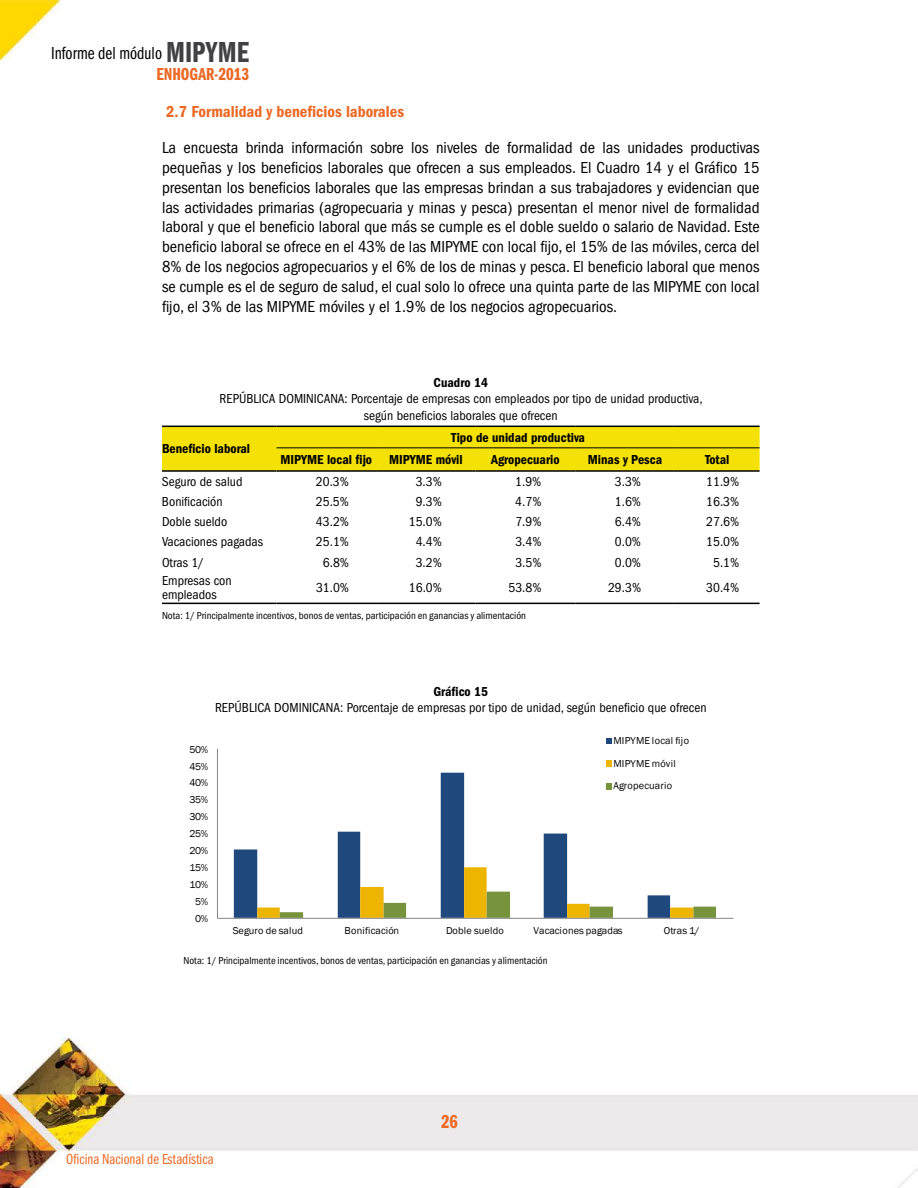
<style>
.page{position:relative;width:918px;height:1188px;background:#fff}
.page>*{position:absolute;margin:0;border:0;box-sizing:border-box;transform-origin:0 0}
.t1{font:30px "Franklin Got Itc TOT Dem Com";color:#414042}
.t2{font:19.5px "Franklin Got Itc TOT Dem Com";color:#eb6924}
.t3{font:18px "Franklin Got Itc TOT Boo Com";color:#000}
.t4{font:18px "Franklin Got Itc TOT Dem Com";color:#eb6924}
.t5{font:condensed 16.5px/19.8px "ITC Franklin Gothic Std";color:#000;text-align:justify}
.t6{font:16.5px "ITC Franklin Gothic Std Dm Cd";color:#eb6924}
.t7{font:15px "Franklin Got Itc TOT Boo Com";color:#eb6924}
.t8{font:condensed 13.5px/16.2px "ITC Franklin Gothic Std";color:#000;text-align:center}
.t9{font:13.5px "ITC Franklin Gothic Std Dm Cd";color:#000}
.t10{font:11.25px "Franklin Gothic";letter-spacing:.01em;color:#000}
.t11{font:600 11.25px "Franklin Gothic";letter-spacing:-.005em;color:#000}
.t12{font:10.5px "Franklin Got Itc TOT Boo Con";color:#000}
.t13{font:10.35px/22.6px "Franklin Gothic";letter-spacing:.01em;color:#000}
</style>
<div class="page">
<img style="left:0;top:0;width:918px;height:1188px">
<div style="left:162px;top:427px;width:598px;height:43px;background:#f4e105"></div>
<hr style="left:162px;top:426px;width:114px;height:1px;background:#000">
<hr style="left:276px;top:426px;width:100px;height:1px;background:#000">
<hr style="left:376px;top:426px;width:100px;height:1px;background:#000">
<hr style="left:476px;top:426px;width:99px;height:1px;background:#000">
<hr style="left:575px;top:426px;width:100px;height:1px;background:#000">
<hr style="left:675px;top:426px;width:85px;height:1px;background:#000">
<hr style="left:162px;top:470px;width:114px;height:2px;background:#000">
<hr style="left:276px;top:470px;width:100px;height:2px;background:#000">
<hr style="left:376px;top:470px;width:100px;height:2px;background:#000">
<hr style="left:476px;top:470px;width:99px;height:2px;background:#000">
<hr style="left:575px;top:470px;width:100px;height:2px;background:#000">
<hr style="left:675px;top:470px;width:85px;height:2px;background:#000">
<hr style="left:276px;top:447px;width:100px;height:1px;background:#000">
<hr style="left:376px;top:447px;width:100px;height:1px;background:#000">
<hr style="left:476px;top:447px;width:99px;height:1px;background:#000">
<hr style="left:575px;top:447px;width:100px;height:1px;background:#000">
<hr style="left:675px;top:447px;width:85px;height:1px;background:#000">
<hr style="left:162px;top:603px;width:114px;height:1px;background:#000">
<hr style="left:276px;top:603px;width:100px;height:1px;background:#000">
<hr style="left:376px;top:603px;width:100px;height:1px;background:#000">
<hr style="left:476px;top:603px;width:99px;height:1px;background:#000">
<hr style="left:575px;top:603px;width:100px;height:1px;background:#000">
<hr style="left:675px;top:603px;width:85px;height:1px;background:#000">
<div style="left:184px;top:715px;width:554px;height:237px;background:#fff"></div>
<svg style="left:234px;top:773px;width:334px;height:145px"></svg>
<svg style="left:257px;top:867px;width:459px;height:51px"></svg>
<hr style="left:217px;top:749px;width:1px;height:169px;background:#868686">
<hr style="left:217px;top:918px;width:516px;height:1px;background:#868686">
<svg style="left:606px;top:738px;width:6px;height:6px"></svg>
<svg style="left:606px;top:761px;width:6px;height:6px"></svg>
<div style="left:606px;top:783px;width:6px;height:7px;background:#77933c"></div>
<h1 class="t1" style="left:166px;top:35px;width:84px">MIPYME</h1>
<p class="t4" style="left:156px;top:64px;width:94px">ENHOGAR-2013</p>
<p class="t3" style="left:51px;top:43px;width:112px">Informe del módulo</p>
<p class="t6" style="left:166px;top:102px;width:239px">2.7 Formalidad y beneficios laborales</p>
<p class="t5" style="left:162px;top:138px;width:599px">La encuesta brinda información sobre los niveles de formalidad de las unidades productivas pequeñas y los beneficios laborales que ofrecen a sus empleados. El Cuadro 14 y el Gráfico 15 presentan los beneficios laborales que las empresas brindan a sus trabajadores y evidencian que las actividades primarias (agropecuaria y minas y pesca) presentan el menor nivel de formalidad laboral y que el beneficio laboral que más se cumple es el doble sueldo o salario de Navidad. Este beneficio laboral se ofrece en el 43% de las MIPYME con local fijo, el 15% de las móviles, cerca del 8% de los negocios agropecuarios y el 6% de los de minas y pesca. El beneficio laboral que menos se cumple es el de seguro de salud, el cual solo lo ofrece una quinta parte de las MIPYME con local fijo, el 3% de las MIPYME móviles y el 1.9% de los negocios agropecuarios.</p>
<p class="t9" style="left:434px;top:375px;width:56px">Cuadro 14</p>
<p class="t8" style="left:220px;top:391px;width:485px">REPÚBLICA DOMINICANA: Porcentaje de empresas con empleados por tipo de unidad productiva, según beneficios laborales que ofrecen</p>
<p class="t9" style="left:162px;top:441px;width:90px">Beneficio laboral</p>
<p class="t9" style="left:451px;top:430px;width:135px">Tipo de unidad productiva</p>
<p class="t9" style="left:280px;top:452px;width:93px">MIPYME local fijo</p>
<p class="t9" style="left:389px;top:452px;width:75px">MIPYME móvil</p>
<p class="t9" style="left:491px;top:452px;width:70px">Agropecuario</p>
<p class="t9" style="left:588px;top:452px;width:76px">Minas y Pesca</p>
<p class="t9" style="left:705px;top:452px;width:26px">Total</p>
<p class="t8" style="left:162px;top:474px;width:82px">Seguro de salud</p>
<p class="t8" style="left:316px;top:474px;width:35px">20.3%</p>
<p class="t8" style="left:416px;top:474px;width:28px">3.3%</p>
<p class="t8" style="left:515px;top:474px;width:28px">1.9%</p>
<p class="t8" style="left:615px;top:474px;width:28px">3.3%</p>
<p class="t8" style="left:706px;top:474px;width:35px">11.9%</p>
<p class="t8" style="left:162px;top:494px;width:62px">Bonificación</p>
<p class="t8" style="left:316px;top:494px;width:35px">25.5%</p>
<p class="t8" style="left:416px;top:494px;width:28px">9.3%</p>
<p class="t8" style="left:515px;top:494px;width:28px">4.7%</p>
<p class="t8" style="left:615px;top:494px;width:28px">1.6%</p>
<p class="t8" style="left:706px;top:494px;width:35px">16.3%</p>
<p class="t8" style="left:162px;top:514px;width:67px">Doble sueldo</p>
<p class="t8" style="left:316px;top:514px;width:35px">43.2%</p>
<p class="t8" style="left:409px;top:514px;width:35px">15.0%</p>
<p class="t8" style="left:515px;top:514px;width:28px">7.9%</p>
<p class="t8" style="left:615px;top:514px;width:28px">6.4%</p>
<p class="t8" style="left:706px;top:514px;width:35px">27.6%</p>
<p class="t8" style="left:162px;top:534px;width:103px">Vacaciones pagadas</p>
<p class="t8" style="left:316px;top:534px;width:35px">25.1%</p>
<p class="t8" style="left:416px;top:534px;width:28px">4.4%</p>
<p class="t8" style="left:515px;top:534px;width:28px">3.4%</p>
<p class="t8" style="left:615px;top:534px;width:28px">0.0%</p>
<p class="t8" style="left:706px;top:534px;width:35px">15.0%</p>
<p class="t8" style="left:162px;top:554px;width:44px">Otras 1/</p>
<p class="t8" style="left:323px;top:554px;width:28px">6.8%</p>
<p class="t8" style="left:416px;top:554px;width:28px">3.2%</p>
<p class="t8" style="left:515px;top:554px;width:28px">3.5%</p>
<p class="t8" style="left:615px;top:554px;width:28px">0.0%</p>
<p class="t8" style="left:713px;top:554px;width:28px">5.1%</p>
<p class="t8" style="left:162px;top:574px;width:71px;line-height:13.5px;text-align:left">Empresas con empleados</p>
<p class="t8" style="left:316px;top:580px;width:35px">31.0%</p>
<p class="t8" style="left:409px;top:580px;width:35px">16.0%</p>
<p class="t8" style="left:508px;top:580px;width:35px">53.8%</p>
<p class="t8" style="left:608px;top:580px;width:35px">29.3%</p>
<p class="t8" style="left:706px;top:580px;width:35px">30.4%</p>
<p class="t12" style="left:162px;top:609px;width:366px">Nota: 1/ Principalmente incentivos, bonos de ventas, participación en ganancias y alimentación</p>
<p class="t13" style="left:190px;top:738px;width:20px">50%</p>
<p class="t13" style="left:190px;top:755px;width:20px">45%</p>
<p class="t13" style="left:190px;top:772px;width:20px">40%</p>
<p class="t13" style="left:190px;top:789px;width:20px">35%</p>
<p class="t13" style="left:190px;top:806px;width:20px">30%</p>
<p class="t13" style="left:190px;top:823px;width:20px">25%</p>
<p class="t13" style="left:190px;top:840px;width:20px">20%</p>
<p class="t13" style="left:190px;top:856px;width:20px">15%</p>
<p class="t13" style="left:190px;top:873px;width:20px">10%</p>
<p class="t13" style="left:195px;top:890px;width:15px">5%</p>
<p class="t13" style="left:195px;top:907px;width:15px">0%</p>
<p class="t11" style="left:425px;top:683px;width:52px">Gráfico 15</p>
<p class="t10" style="left:220px;top:696px;width:462px">REPÚBLICA DOMINICANA: Cantidad de empresas por tipo de unidad, según beneficio que ofrecen</p>
<p class="t13" style="left:614px;top:729px;width:77px">MIPYME local fijo<br>MIPYME móvil<br>Agropecuario</p>
<p class="t9" style="left:433px;top:684px;width:56px">Gráfico 15</p>
<p class="t8" style="left:215px;top:700px;width:493px">REPÚBLICA DOMINICANA: Porcentaje de empresas por tipo de unidad, según beneficio que ofrecen</p>
<p class="t13" style="left:233px;top:919px;width:72px">Seguro de salud</p>
<p class="t13" style="left:345px;top:919px;width:56px">Bonificación</p>
<p class="t13" style="left:446px;top:919px;width:59px">Doble sueldo</p>
<p class="t13" style="left:533px;top:919px;width:91px">Vacaciones pagadas</p>
<p class="t13" style="left:664px;top:919px;width:37px">Otras 1/</p>
<p class="t12" style="left:184px;top:955px;width:366px">Nota: 1/ Principalmente incentivos, bonos de ventas, participación en ganancias y alimentación</p>
<p class="t7" style="left:66px;top:1151px;width:149px">Oficina Nacional de Estadística</p>
<p class="t2" style="left:441px;top:1110px;width:18px">26</p>
</div>
